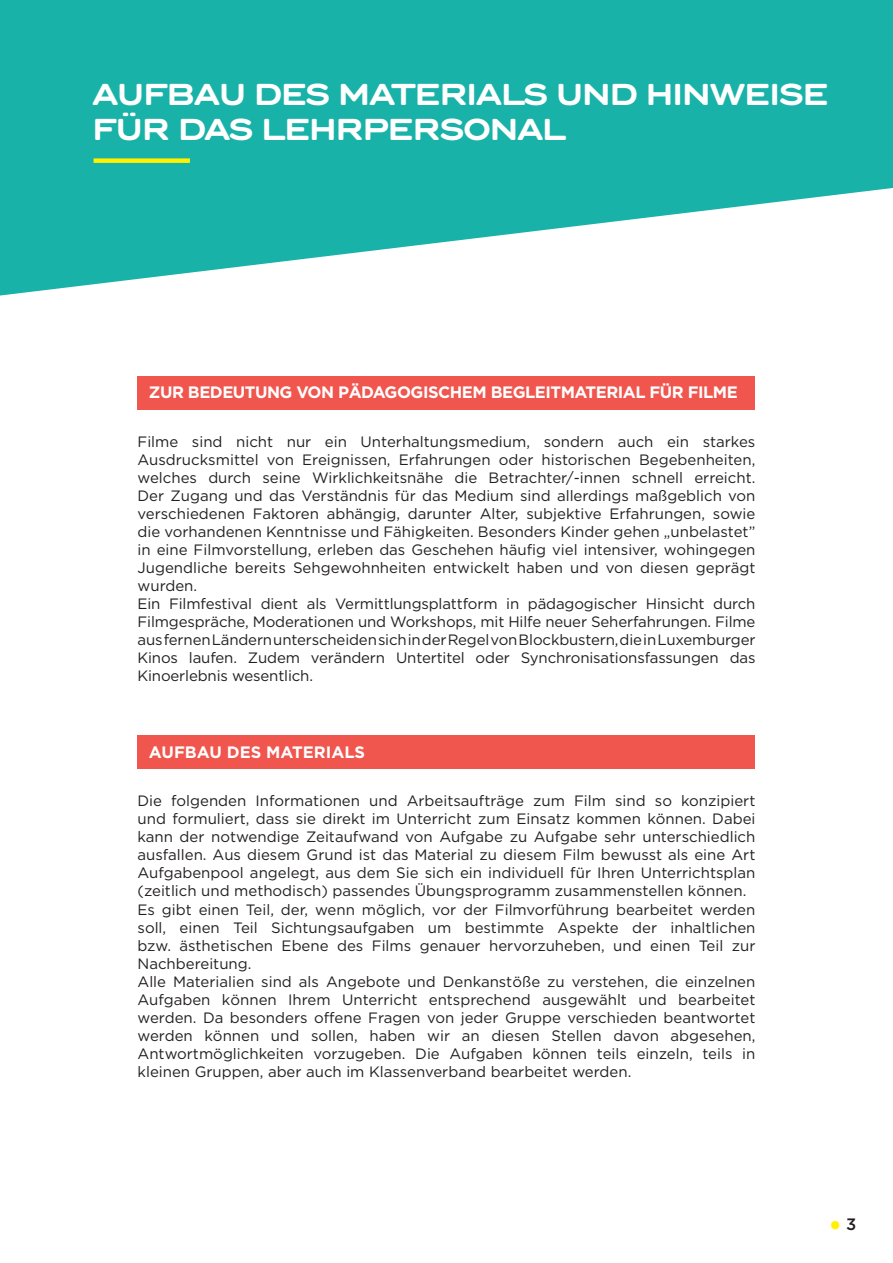
<style>
.page{position:relative;width:893px;height:1263px;background:#fff}
.page>*{position:absolute;margin:0;border:0;box-sizing:border-box;transform-origin:0 0}
.t1{font:31.5px "Minion Pro";color:#fff101}
.t2{font:700 28.5px/34.2px "Trio Grotesk";letter-spacing:-.08em;color:#fff}
.t3{font:700 16.5px "Gotham";letter-spacing:-.03em;color:#fff}
.t4{font:700 16.5px "Gotham";color:#fff}
.t5{font:15px/18px "Gotham";color:#231f20}
.s1{font-family:"Gotham";font-weight:500;font-size:16.5px;color:#231f20}
</style>
<div class="page">
<svg style="left:0;top:0;width:893px;height:296px;fill:#19b2a8"></svg>
<div style="left:94px;top:158px;width:96px;height:5px;background:#fff101"></div>
<div style="left:138px;top:376px;width:617px;height:33px;background:#f0564e"></div>
<div style="left:138px;top:736px;width:617px;height:33px;background:#f0564e"></div>
<h2 class="t2" style="left:92px;top:76px;width:739px">AUFBAU DES MATERIALS UND HINWEISE<br>FÜR DAS LEHRPERSONAL</h2>
<p class="t3" style="left:149px;top:383px;width:590px">ZUR BEDEUTUNG VON PÄDAGOGISCHEM BEGLEITMATERIAL FÜR FILME</p>
<p class="t5" style="left:138px;top:432px;width:619px">Filme sind nicht nur ein Unterhaltungsmedium, sondern auch ein starkes Ausdrucksmittel von Ereignissen, Erfahrungen oder historischen Begebenheiten, welches durch seine Wirklichkeitsnähe die Betrachter/-innen schnell erreicht.<br>Der Zugang und das Verständnis für das Medium sind allerdings maßgeblich von verschiedenen Faktoren abhängig, darunter Alter, subjektive Erfahrungen, sowie die vorhandenen Kenntnisse und Fähigkeiten. Besonders Kinder gehen „unbelastet” in eine Filmvorstellung, erleben das Geschehen häufig viel intensiver, wohingegen Jugendliche bereits Sehgewohnheiten entwickelt haben und von diesen geprägt wurden.<br>Ein Filmfestival dient als Vermittlungsplattform in pädagogischer Hinsicht durch Filmgespräche, Moderationen und Workshops, mit Hilfe neuer Seherfahrungen. Filme aus fernen Ländern unterscheiden sich in der Regel von Blockbustern, die in Luxemburger Kinos laufen. Zudem verändern Untertitel oder Synchronisationsfassungen das Kinoerlebnis wesentlich.</p>
<p class="t4" style="left:149px;top:742px;width:218px">AUFBAU DES MATERIALS</p>
<p class="t5" style="left:138px;top:792px;width:619px">Die folgenden Informationen und Arbeitsaufträge zum Film sind so konzipiert und formuliert, dass sie direkt im Unterricht zum Einsatz kommen können. Dabei kann der notwendige Zeitaufwand von Aufgabe zu Aufgabe sehr unterschiedlich ausfallen. Aus diesem Grund ist das Material zu diesem Film bewusst als eine Art Aufgabenpool angelegt, aus dem Sie sich ein individuell für Ihren Unterrichtsplan (zeitlich und methodisch) passendes Übungsprogramm zusammenstellen können.<br>Es gibt einen Teil, der, wenn möglich, vor der Filmvorführung bearbeitet werden soll, einen Teil Sichtungsaufgaben um bestimmte Aspekte der inhaltlichen bzw. ästhetischen Ebene des Films genauer hervorzuheben, und einen Teil zur Nachbereitung.<br>Alle Materialien sind als Angebote und Denkanstöße zu verstehen, die einzelnen Aufgaben können Ihrem Unterricht entsprechend ausgewählt und bearbeitet werden. Da besonders offene Fragen von jeder Gruppe verschieden beantwortet werden können und sollen, haben wir an diesen Stellen davon abgesehen, Antwortmöglichkeiten vorzugeben. Die Aufgaben können teils einzeln, teils in kleinen Gruppen, aber auch im Klassenverband bearbeitet werden.</p>
<h1 class="t1" style="left:829px;top:1201px;width:29px">• <span class="s1">3</span></h1>
</div>
